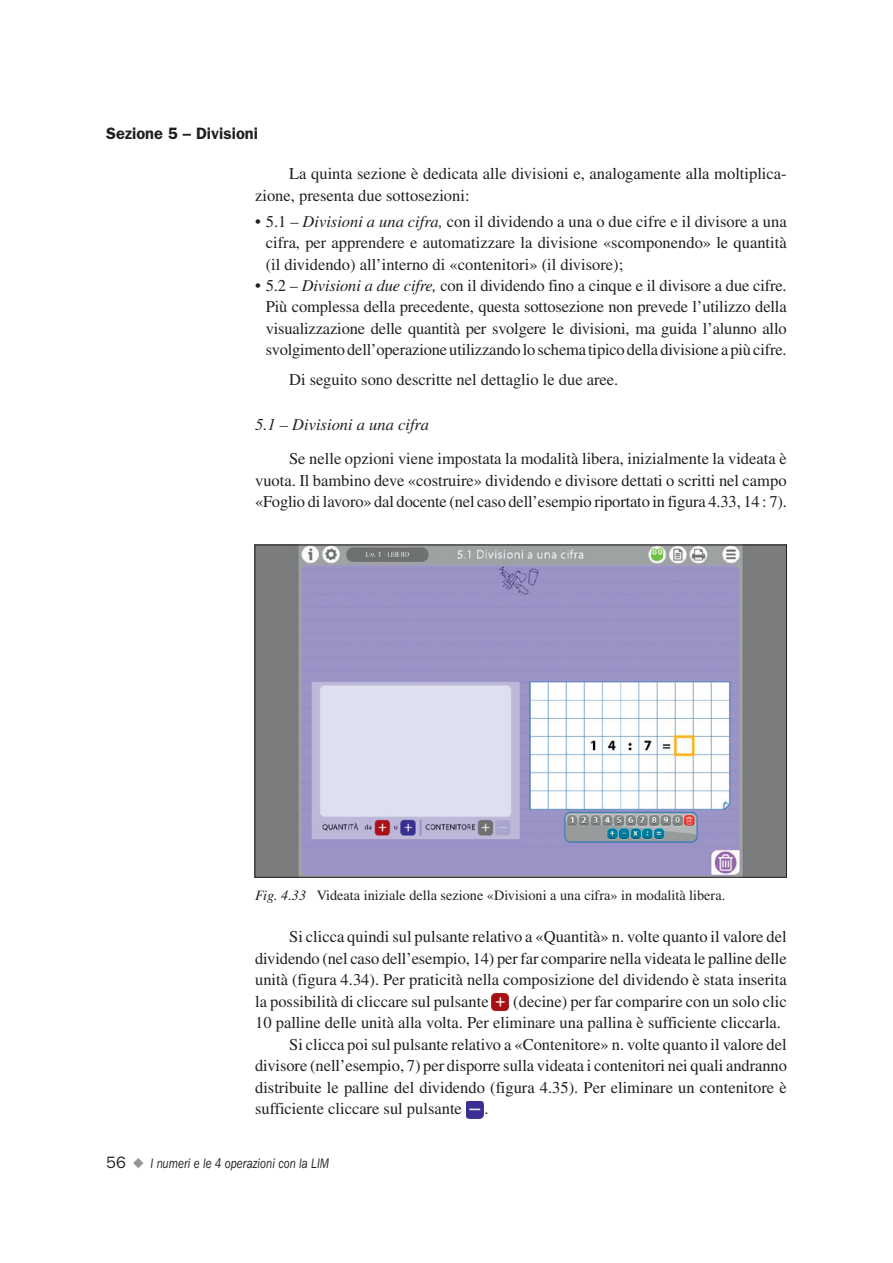
<style>
.page{position:relative;width:893px;height:1263px;background:#fff}
.page>*{position:absolute;margin:0;border:0;box-sizing:border-box;transform-origin:0 0}
.t1{font:16.5px/21.5px "Times LT Std";color:#231f20;text-align:justify}
.t2{font:italic 16.5px "Times LT Std";color:#231f20}
.t3{font:600 16.5px "ITC Franklin Gothic Std";color:#231f20}
.t4{font:14.25px "Times LT Std";color:#231f20}
.t5{font:italic 14.25px "ITC Franklin Gothic Std";color:#231f20;scale:.8 1}
.s1{font-style:italic}
.s2{font-style:normal;font-size:16.5px}
.s3{color:#939598}
</style>
<div class="page">
<img style="left:257px;top:547px;width:528px;height:328px">
<img style="left:492px;top:994px;width:17px;height:17px">
<img style="left:466px;top:1101px;width:17px;height:17px">
<p class="t3" style="left:106px;top:123px;width:153px">Sezione 5 – Divisioni</p>
<p class="t1" style="left:255px;top:163px;width:533px;text-indent:34px">La quinta sezione è dedicata alle divisioni e, analogamente alla moltiplica&shy;zione, presenta due sottosezioni:</p>
<p class="t1" style="left:266px;top:210px;width:522px;text-indent:-11px">• 5.1 – <span class="s1">Divisioni a una cifra,</span> con il dividendo a una o due cifre e il divisore a una cifra, per apprendere e automatizzare la divisione «scomponendo» le quantità (il dividendo) all’interno di «contenitori» (il divisore);</p>
<p class="t1" style="left:266px;top:275px;width:522px;text-indent:-11px">• 5.2 – <span class="s1">Divisioni a due cifre,</span> con il dividendo fino a cinque e il divisore a due cifre.<br>Più complessa della precedente, questa sottosezione non prevede l’utilizzo della visualizzazione delle quantità per svolgere le divisioni, ma guida l’alunno allo svolgimento dell’operazione utilizzando lo schema tipico della divisione a più cifre.</p>
<p class="t1" style="left:289px;top:369px;width:331px">Di seguito sono descritte nel dettaglio le due aree.</p>
<p class="t2" style="left:255px;top:416px;width:175px">5.1 – Divisioni a una cifra</p>
<p class="t1" style="left:255px;top:448px;width:533px;text-indent:34px">Se nelle opzioni viene impostata la modalità libera, inizialmente la videata è vuota. Il bambino deve «costruire» dividendo e divisore dettati o scritti nel campo «Foglio di lavoro» dal docente (nel caso dell’esempio riportato in figura 4.33, 14 : 7).</p>
<p class="t4" style="left:255px;top:887px;width:472px"><span class="s1">Fig. 4.33</span> Videata iniziale della sezione «Divisioni a una cifra» in modalità libera.</p>
<p class="t1" style="left:255px;top:926px;width:533px;text-indent:34px">Si clicca quindi sul pulsante relativo a «Quantità» n. volte quanto il valore del dividendo (nel caso dell’esempio, 14) per far comparire nella videata le palline delle unità (figura 4.34). Per praticità nella composizione del dividendo è stata inserita la possibilità di cliccare sul pulsante</p>
<p class="t1" style="left:513px;top:990px;width:275px">(decine) per far comparire con un solo clic</p>
<p class="t1" style="left:255px;top:1012px;width:527px">10 palline delle unità alla volta. Per eliminare una pallina è sufficiente cliccarla.</p>
<p class="t1" style="left:289px;top:1033px;width:499px">Si clicca poi sul pulsante relativo a «Contenitore» n. volte quanto il valore del</p>
<p class="t1" style="left:255px;top:1055px;width:533px">divisore (nell’esempio, 7) per disporre sulla videata i contenitori nei quali andranno</p>
<p class="t1" style="left:255px;top:1076px;width:533px">distribuite le palline del dividendo (figura 4.35). Per eliminare un contenitore è</p>
<p class="t1" style="left:255px;top:1098px;width:208px">sufficiente cliccare sul pulsante</p>
<p class="t1" style="left:484px;top:1098px;width:6px">.</p>
<p class="t5" style="left:106px;top:1155px;width:280px"><span class="s2">56</span> <span class="s3">◆</span> I numeri e le 4 operazioni con la LIM</p>
</div>
